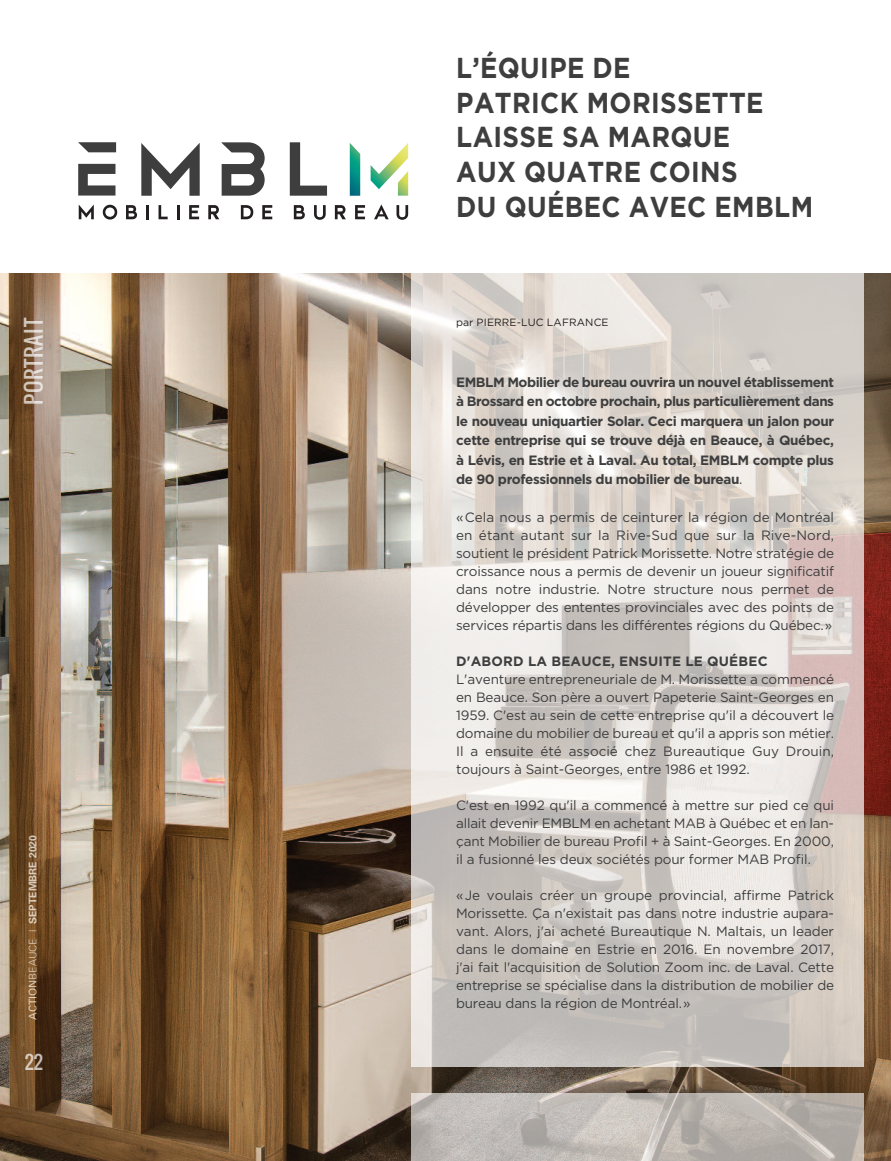
<style>
.page{position:relative;width:891px;height:1161px;background:#fff}
.page>*{position:absolute;margin:0;border:0;box-sizing:border-box;transform-origin:0 0}
.t1{font:700 28.8px/34.7px "Gotham";letter-spacing:.015em;color:#3e3e3f;scale:.9 1}
.t2{font:21px "Oswald";letter-spacing:.035em;color:rgb(255 255 255/.7)}
.t3{font:18px "Oswald";color:rgb(255 255 255/.7)}
.t4{font:13.5px/18px "Gotham";letter-spacing:-.015em;color:#3e3e3f;text-align:justify}
.t5{font:700 13.5px/19.5px "Gotham";letter-spacing:-.03em;color:#3e3e3f;text-align:justify}
.t6{font:700 13.5px "Gotham";letter-spacing:.015em;color:#3e3e3f}
.t7{font:700 10.5px "Univers";color:rgb(255 255 255/.7)}
.t8{font:10.5px "Gotham";letter-spacing:.015em;color:#231f20}
.s1{font-weight:400}
.s2{font-weight:300}
</style>
<div class="page">
<img style="left:0;top:273px;width:891px;height:888px">
<div style="left:411px;top:250px;width:453px;height:817px;background:#fff;opacity:.7"></div>
<svg style="left:290px;top:142px;width:37px;height:54px"></svg>
<svg style="left:221px;top:142px;width:44px;height:54px"></svg>
<svg style="left:78px;top:142px;width:38px;height:10px"></svg>
<svg style="left:78px;top:164px;width:37px;height:32px"></svg>
<svg style="left:371px;top:143px;width:37px;height:53px"></svg>
<svg style="left:350px;top:143px;width:10px;height:53px"></svg>
<svg style="left:141px;top:143px;width:59px;height:53px"></svg>
<svg style="left:79px;top:205px;width:15px;height:14px"></svg>
<svg style="left:103px;top:205px;width:14px;height:15px"></svg>
<svg style="left:126px;top:205px;width:11px;height:14px"></svg>
<hr style="left:146px;top:205px;width:3px;height:14px;background:#231f20">
<svg style="left:159px;top:205px;width:9px;height:14px"></svg>
<hr style="left:177px;top:205px;width:3px;height:14px;background:#231f20">
<svg style="left:189px;top:205px;width:10px;height:14px"></svg>
<svg style="left:208px;top:205px;width:11px;height:14px"></svg>
<svg style="left:241px;top:205px;width:12px;height:14px"></svg>
<svg style="left:262px;top:205px;width:10px;height:14px"></svg>
<svg style="left:294px;top:205px;width:11px;height:14px"></svg>
<svg style="left:314px;top:205px;width:12px;height:15px"></svg>
<svg style="left:335px;top:205px;width:11px;height:14px"></svg>
<svg style="left:355px;top:205px;width:10px;height:14px"></svg>
<svg style="left:374px;top:204px;width:15px;height:15px"></svg>
<svg style="left:397px;top:205px;width:11px;height:15px"></svg>
<div style="left:411px;top:1093px;width:453px;height:68px;background:#fff;opacity:.6"></div>
<h2 class="t2" style="left:23px;top:405px;width:88px;rotate:-90deg">PoRtRait</h2>
<p class="t7" style="left:29px;top:1020px;width:186px;rotate:-90deg"><span class="s1">ACTION</span><span class="s2">BEAUCE |</span> SEPTEMBRE 2020</p>
<h3 class="t3" style="left:25px;top:1053px;width:20px">22</h3>
<h1 class="t1" style="left:456px;top:50px;width:398px">L’ÉQUIPE DE<br>PATRICK MORISSETTE<br>LAISSE SA MARQUE<br>AUX QUATRE COINS<br>DU QUÉBEC AVEC EMBLM</h1>
<p class="t8" style="left:456px;top:316px;width:154px">par PIERRE-LUC LAFRANCE</p>
<p class="t5" style="left:456px;top:372px;width:379px">EMBLM Mobilier de bureau ouvrira un nouvel établissement à Brossard en octobre prochain, plus particulièrement dans le nouveau uniquartier Solar. Ceci marquera un jalon pour cette entreprise qui se trouve déjà en Beauce, à Québec, à Lévis, en Estrie et à Laval. Au total, EMBLM compte plus de 90 professionnels du mobilier de bureau<span class="s1">.</span></p>
<p class="t4" style="left:456px;top:508px;width:379px">«Cela nous a permis de ceinturer la région de Montréal en étant autant sur la Rive-Sud que sur la Rive-Nord, soutient le président Patrick Morissette. Notre stratégie de croissance nous a permis de devenir un joueur significatif dans notre industrie. Notre structure nous permet de développer des ententes provinciales avec des points de services répartis dans les différentes régions du Québec.»</p>
<p class="t6" style="left:456px;top:653px;width:313px">D'ABORD LA BEAUCE, ENSUITE LE QUÉBEC</p>
<p class="t4" style="left:456px;top:670px;width:379px">L'aventure entrepreneuriale de M. Morissette a commencé en Beauce. Son père a ouvert Papeterie Saint-Georges en 1959. C'est au sein de cette entreprise qu'il a découvert le domaine du mobilier de bureau et qu'il a appris son métier.<br>Il a ensuite été associé chez Bureautique Guy Drouin, toujours à Saint-Georges, entre 1986 et 1992.</p>
<p class="t4" style="left:456px;top:796px;width:379px">C'est en 1992 qu'il a commencé à mettre sur pied ce qui allait devenir EMBLM en achetant MAB à Québec et en lan&shy;çant Mobilier de bureau Profil + à Saint-Georges. En 2000, il a fusionné les deux sociétés pour former MAB Profil.</p>
<p class="t4" style="left:456px;top:886px;width:379px">«Je voulais créer un groupe provincial, affirme Patrick Morissette. Ça n'existait pas dans notre industrie aupara&shy;vant. Alors, j'ai acheté Bureautique N. Maltais, un leader dans le domaine en Estrie en 2016. En novembre 2017, j'ai fait l'acquisition de Solution Zoom inc. de Laval. Cette entreprise se spécialise dans la distribution de mobilier de bureau dans la région de Montréal.»</p>
</div>
